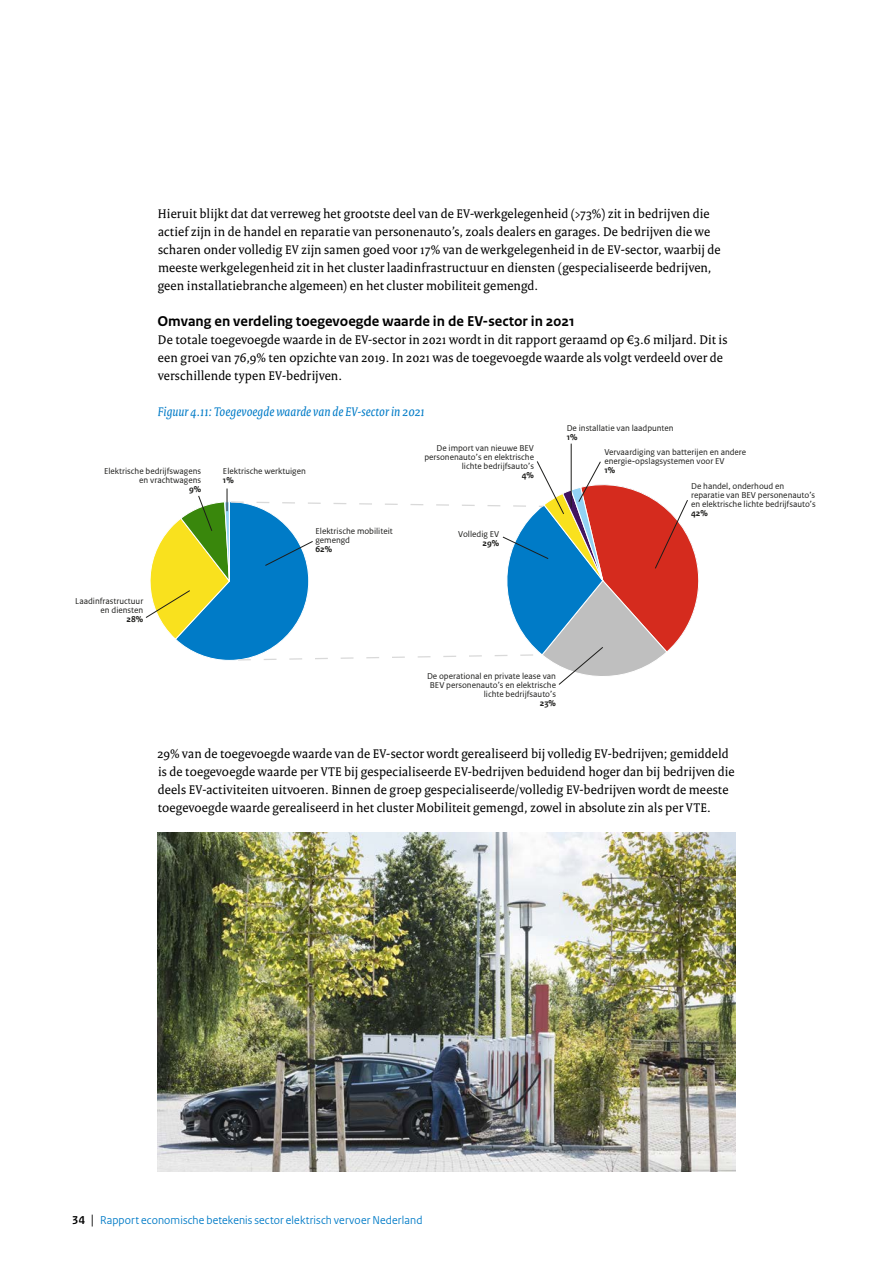
<style>
.page{position:relative;width:893px;height:1263px;background:#fff}
.page>*{position:absolute;margin:0;border:0;box-sizing:border-box;transform-origin:0 0}
.P_Subkop_Broodtekst_Sans{font:700 15px "Rijksoverheid Sans Text";color:#000}
.P_Broodtekst{font:13.5px/18px "Rijksoverheid Serif";letter-spacing:.01em;color:#000}
.t1{font:italic 13.5px "Rijksoverheid Serif";letter-spacing:.01em;color:#007bc7}
.t2{font:12px "Rijksoverheid Sans Heading";letter-spacing:.015em;color:#007bc7}
.t3{font:9px/9px "Rijksoverheid Sans Text TT";color:#1d1d1b;text-align:right}
.t4{font:9px "Rijksoverheid Sans Text TT Regular 2";color:#1d1d1b}
.t5{font:700 9px "Rijksoverheid Sans Text TT";color:#1d1d1b}
.t6{font:9px "Rijksoverheid Sans Text TT Bold 2";color:#1d1d1b}
.s1{font-weight:700;color:#000}
.s2{font-size:14.25px;color:#000}
</style>
<div class="page">
<img style="left:157px;top:832px;width:579px;height:340px">
<hr style="left:571px;top:444px;width:1px;height:63px;background:#1d1d1b">
<svg style="left:145px;top:461px;width:554px;height:224px"></svg>
<p class="P_Broodtekst" style="left:158px;top:204px;width:564px">Hieruit blijkt dat dat verreweg het grootste deel van de EV-werkgelegenheid (&gt;73%) zit in bedrijven die actief zijn in de handel en reparatie van personenauto’s, zoals dealers en garages. De bedrijven die we scharen onder volledig EV zijn samen goed voor 17% van de werkgelegenheid in de EV-sector, waarbij de meeste werkgelegenheid zit in het cluster laadinfrastructuur en diensten (gespecialiseerde bedrijven, geen installatiebranche algemeen) en het cluster mobiliteit gemengd.</p>
<p class="P_Subkop_Broodtekst_Sans" style="left:157px;top:312px;width:419px">Omvang en verdeling toegevoegde waarde in de EV-sector in 2021</p>
<p class="P_Broodtekst" style="left:158px;top:330px;width:571px">De totale toegevoegde waarde in de EV-sector in 2021 wordt in dit rapport geraamd op €3.6 miljard. Dit is een groei van 76,9% ten opzichte van 2019. In 2021 was de toegevoegde waarde als volgt verdeeld over de verschillende typen EV-bedrijven.</p>
<p class="t1" style="left:158px;top:403px;width:268px">Figuur 4.11: Toegevoegde waarde van de EV-sector in 2021</p>
<p class="t3" style="left:104px;top:467px;width:99px">Elektrische bedrijfswagens en vrachtwagens</p>
<p class="t5" style="left:189px;top:484px;width:14px">9%</p>
<p class="t3" style="left:75px;top:596px;width:69px">Laadinfrastructuur en diensten</p>
<p class="t5" style="left:127px;top:613px;width:18px">28%</p>
<p class="t3" style="left:223px;top:467px;width:84px">Elektrische werktuigen</p>
<p class="t5" style="left:223px;top:475px;width:12px">1%</p>
<p class="t3" style="left:315px;top:527px;width:79px;text-align:left">Elektrische mobiliteit gemengd</p>
<p class="t5" style="left:315px;top:544px;width:18px">62%</p>
<p class="t3" style="left:424px;top:444px;width:111px">De import van nieuwe BEV personenauto’s en elektrische lichte bedrijfsauto’s</p>
<p class="t5" style="left:522px;top:470px;width:14px">4%</p>
<p class="t3" style="left:458px;top:530px;width:42px">Volledig EV</p>
<p class="t5" style="left:483px;top:538px;width:18px">29%</p>
<p class="t3" style="left:567px;top:424px;width:109px">De installatie van laadpunten</p>
<p class="t5" style="left:567px;top:432px;width:12px">1%</p>
<p class="t4" style="left:604px;top:447px;width:143px">Vervaardiging van batterijen en andere</p>
<p class="t3" style="left:604px;top:457px;width:122px">energie-opslagsystemen voor EV</p>
<p class="t5" style="left:604px;top:465px;width:12px">1%</p>
<p class="t3" style="left:691px;top:481px;width:126px;text-align:left">De handel, onderhoud en reparatie van BEV personenauto’s en elektrische lichte bedrijfsauto’s</p>
<p class="t6" style="left:691px;top:508px;width:18px">42%</p>
<p class="t3" style="left:427px;top:671px;width:130px">De operational en private lease van<br>BEV personenauto’s en elektrische lichte bedrijfsauto’s</p>
<p class="t5" style="left:540px;top:698px;width:18px">23%</p>
<p class="P_Broodtekst" style="left:157px;top:744px;width:579px">29% van de toegevoegde waarde van de EV-sector wordt gerealiseerd bij volledig EV-bedrijven; gemiddeld is de toegevoegde waarde per VTE bij gespecialiseerde EV-bedrijven beduidend hoger dan bij bedrijven die deels EV-activiteiten uitvoeren. Binnen de groep gespecialiseerde/volledig EV-bedrijven wordt de meeste toegevoegde waarde gerealiseerd in het cluster Mobiliteit gemengd, zowel in absolute zin als per VTE.</p>
<p class="t2" style="left:72px;top:1213px;width:352px"><span class="s1">34</span> <span class="s2">|</span> Rapport economische betekenis sector elektrisch vervoer Nederland</p>
</div>
